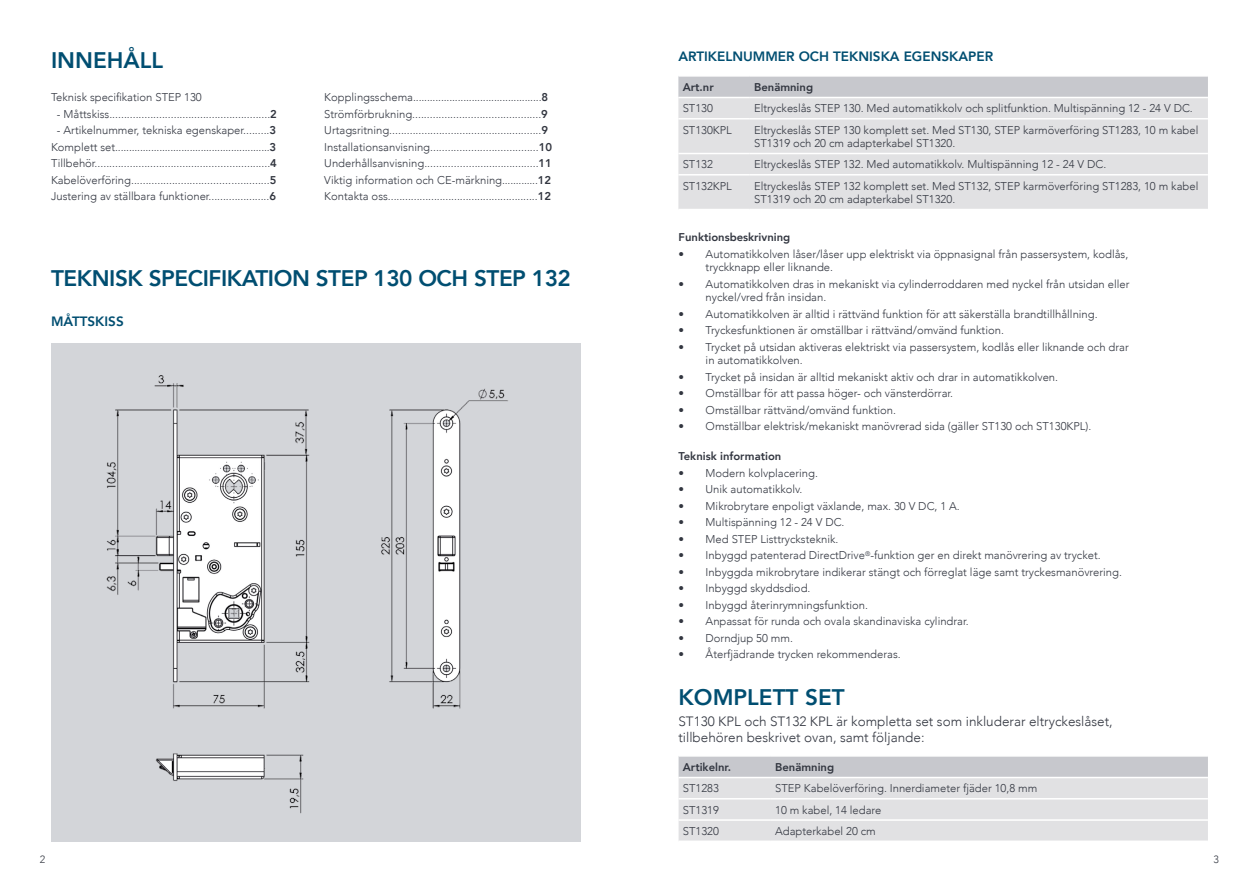
<style>
.page{position:relative;width:1259px;height:893px;background:#fff}
.page>*{position:absolute;margin:0;border:0;box-sizing:border-box;transform-origin:0 0}
.t1{font:800 22.5px "Avenir LT Com";letter-spacing:-.02em;color:#004e71}
.t2{font:800 22.5px "Avenir LT Com";color:#004e71}
.t3{font:300 13.5px "Avenir LT Com";color:#323640}
.t4{font:800 13.5px "Avenir LT Com";color:#004e71}
.Tabell_bröd{font:300 11.25px/13.5px "Avenir LT Com";color:#323640}
.Tabell_rubrik{font:800 11.25px "Avenir LT Com";color:#323640}
.heading_1{font:300 11.25px "Avenir LT Com";color:#323640}
.t5{font:300 10.5px "Avenir LT Com";color:#323640}
.s1{font-weight:800}
</style>
<div class="page">
<div style="left:51px;top:344px;width:529px;height:498px;background:#d3d5d9"></div>
<img style="left:106px;top:375px;width:402px;height:439px">
<div style="left:678px;top:77px;width:530px;height:20px;background:#c7c8cd"></div>
<div style="left:678px;top:98px;width:530px;height:111px;background:#e1e1e3"></div>
<hr style="left:678px;top:118px;width:72px;height:1px;background:#fff">
<hr style="left:750px;top:118px;width:458px;height:1px;background:#fff">
<hr style="left:678px;top:153px;width:72px;height:1px;background:#fff">
<hr style="left:750px;top:153px;width:458px;height:1px;background:#fff">
<hr style="left:678px;top:174px;width:72px;height:2px;background:#fff">
<hr style="left:750px;top:174px;width:458px;height:2px;background:#fff">
<svg style="left:678px;top:757px;width:530px;height:83px"></svg>
<hr style="left:678px;top:777px;width:93px;height:1px;background:#fff">
<hr style="left:771px;top:777px;width:437px;height:1px;background:#fff">
<hr style="left:678px;top:798px;width:93px;height:1px;background:#fff">
<hr style="left:771px;top:798px;width:437px;height:1px;background:#fff">
<hr style="left:678px;top:819px;width:93px;height:2px;background:#fff">
<hr style="left:771px;top:819px;width:437px;height:2px;background:#fff">
<p class="t2" style="left:51px;top:47px;width:114px">INNEHÅLL</p>
<p class="Tabell_bröd" style="left:51px;top:90px;width:152px">Teknisk specifikation STEP 130</p>
<p class="Tabell_bröd" style="left:57px;top:107px;width:222px">- Måttskiss.......................................................<span class="s1">2</span></p>
<p class="Tabell_bröd" style="left:57px;top:123px;width:221px">- Artikelnummer, tekniska egenskaper.........<span class="s1">3</span></p>
<p class="Tabell_bröd" style="left:51px;top:140px;width:227px">Komplett set........................................................<span class="s1">3</span></p>
<p class="Tabell_bröd" style="left:51px;top:156px;width:227px">Tillbehör............................................................<span class="s1">4</span></p>
<p class="Tabell_bröd" style="left:51px;top:173px;width:227px">Kabelöverföring...............................................<span class="s1">5</span></p>
<p class="Tabell_bröd" style="left:51px;top:189px;width:226px">Justering av ställbara funktioner.....................<span class="s1">6</span></p>
<p class="Tabell_bröd" style="left:324px;top:90px;width:225px">Kopplingsschema..............................................<span class="s1">8</span></p>
<p class="Tabell_bröd" style="left:324px;top:107px;width:225px">Strömförbrukning............................................<span class="s1">9</span></p>
<p class="Tabell_bröd" style="left:324px;top:122px;width:229px;line-height:16.5px">Urtagsritning....................................................<span class="s1">9<br></span>Installationsanvisning.....................................<span class="s1">10</span></p>
<p class="Tabell_bröd" style="left:324px;top:156px;width:229px">Underhållsanvisning.......................................<span class="s1">11</span></p>
<p class="Tabell_bröd" style="left:324px;top:173px;width:228px">Viktig information och CE-märkning.............<span class="s1">12</span></p>
<p class="Tabell_bröd" style="left:324px;top:189px;width:228px">Kontakta oss....................................................<span class="s1">12</span></p>
<p class="t1" style="left:51px;top:265px;width:521px">TEKNISK SPECIFIKATION STEP 130 OCH STEP 132</p>
<p class="t4" style="left:51px;top:313px;width:74px">MÅTTSKISS</p>
<p class="t5" style="left:40px;top:853px;width:7px">2</p>
<p class="t4" style="left:678px;top:48px;width:316px">ARTIKELNUMMER OCH TEKNISKA EGENSKAPER</p>
<p class="Tabell_rubrik" style="left:682px;top:80px;width:33px">Art.nr</p>
<p class="Tabell_rubrik" style="left:754px;top:80px;width:60px">Benämning</p>
<p class="Tabell_bröd" style="left:682px;top:102px;width:32px">ST130</p>
<p class="Tabell_bröd" style="left:754px;top:102px;width:440px">Eltryckeslås STEP 130. Med automatikkolv och splitfunktion. Multispänning 12 - 24 V DC.</p>
<p class="Tabell_bröd" style="left:682px;top:123px;width:51px">ST130KPL</p>
<p class="Tabell_bröd" style="left:754px;top:123px;width:446px">Eltryckeslås STEP 130 komplett set. Med ST130, STEP karmöverföring ST1283, 10 m kabel<br>ST1319 och 20 cm adapterkabel ST1320.</p>
<p class="Tabell_bröd" style="left:682px;top:158px;width:32px">ST132</p>
<p class="Tabell_bröd" style="left:754px;top:158px;width:354px">Eltryckeslås STEP 132. Med automatikkolv. Multispänning 12 - 24 V DC.</p>
<p class="Tabell_bröd" style="left:682px;top:179px;width:51px">ST132KPL</p>
<p class="Tabell_bröd" style="left:754px;top:179px;width:446px">Eltryckeslås STEP 132 komplett set. Med ST132, STEP karmöverföring ST1283, 10 m kabel<br>ST1319 och 20 cm adapterkabel ST1320.</p>
<p class="Tabell_rubrik" style="left:678px;top:231px;width:113px">Funktionsbeskrivning</p>
<p class="Tabell_bröd" style="left:705px;top:247px;width:424px;text-indent:-27px">• Automatikkolven låser/låser upp elektriskt via öppnasignal från passersystem, kodlås, tryckknapp eller liknande.</p>
<p class="Tabell_bröd" style="left:705px;top:277px;width:425px;text-indent:-27px">• Automatikkolven dras in mekaniskt via cylinderroddaren med nyckel från utsidan eller nyckel/vred från insidan.</p>
<p class="Tabell_bröd" style="left:678px;top:307px;width:420px">• Automatikkolven är alltid i rättvänd funktion för att säkerställa brandtillhållning.</p>
<p class="Tabell_bröd" style="left:678px;top:324px;width:327px">• Tryckesfunktionen är omställbar i rättvänd/omvänd funktion.</p>
<p class="Tabell_bröd" style="left:705px;top:340px;width:424px;text-indent:-27px">• Trycket på utsidan aktiveras elektriskt via passersystem, kodlås eller liknande och drar in automatikkolven.</p>
<p class="Tabell_bröd" style="left:678px;top:370px;width:381px">• Trycket på insidan är alltid mekaniskt aktiv och drar in automatikkolven.</p>
<p class="Tabell_bröd" style="left:678px;top:387px;width:276px">• Omställbar för att passa höger- och vänsterdörrar.</p>
<p class="Tabell_bröd" style="left:678px;top:403px;width:219px">• Omställbar rättvänd/omvänd funktion.</p>
<p class="Tabell_bröd" style="left:678px;top:420px;width:414px">• Omställbar elektrisk/mekaniskt manövrerad sida (gäller ST130 och ST130KPL).</p>
<p class="Tabell_rubrik" style="left:678px;top:450px;width:104px">Teknisk information</p>
<p class="Tabell_bröd" style="left:678px;top:466px;width:141px">• Modern kolvplacering.</p>
<p class="Tabell_bröd" style="left:678px;top:483px;width:125px">• Unik automatikkolv.</p>
<p class="Tabell_bröd" style="left:678px;top:499px;width:283px">• Mikrobrytare enpoligt växlande, max. 30 V DC, 1 A.</p>
<p class="Tabell_bröd" style="left:678px;top:516px;width:167px">• Multispänning 12 - 24 V DC.</p>
<p class="Tabell_bröd" style="left:678px;top:532px;width:161px">• Med STEP Listtrycksteknik.</p>
<p class="Tabell_bröd" style="left:678px;top:549px;width:423px">• Inbyggd patenterad DirectDrive<sup>®</sup>-funktion ger en direkt manövrering av trycket.</p>
<p class="Tabell_bröd" style="left:678px;top:565px;width:445px">• Inbyggda mikrobrytare indikerar stängt och förreglat läge samt tryckesmanövrering.</p>
<p class="Tabell_bröd" style="left:678px;top:582px;width:133px">• Inbyggd skyddsdiod.</p>
<p class="Tabell_bröd" style="left:678px;top:598px;width:191px">• Inbyggd återinrymningsfunktion.</p>
<p class="Tabell_bröd" style="left:678px;top:615px;width:292px">• Anpassat för runda och ovala skandinaviska cylindrar.</p>
<p class="Tabell_bröd" style="left:678px;top:631px;width:116px">• Dorndjup 50 mm.</p>
<p class="Tabell_bröd" style="left:678px;top:648px;width:224px">• Återfjädrande trycken rekommenderas.</p>
<p class="t2" style="left:678px;top:683px;width:168px">KOMPLETT SET</p>
<p class="t3" style="left:678px;top:713px;width:436px">ST130 KPL och ST132 KPL är kompletta set som inkluderar eltryckeslåset,</p>
<p class="t3" style="left:678px;top:729px;width:248px">tillbehören beskrivet ovan, samt följande:</p>
<p class="Tabell_rubrik" style="left:683px;top:760px;width:50px">Artikelnr.</p>
<p class="Tabell_rubrik" style="left:775px;top:760px;width:60px">Benämning</p>
<p class="heading_1" style="left:683px;top:782px;width:38px">ST1283</p>
<p class="Tabell_bröd" style="left:775px;top:782px;width:264px">STEP Kabelöverföring. Innerdiameter fjäder 10,8 mm</p>
<p class="heading_1" style="left:683px;top:803px;width:38px">ST1319</p>
<p class="Tabell_bröd" style="left:775px;top:803px;width:108px">10 m kabel, 14 ledare</p>
<p class="heading_1" style="left:683px;top:824px;width:38px">ST1320</p>
<p class="Tabell_bröd" style="left:775px;top:824px;width:102px">Adapterkabel 20 cm</p>
<p class="t5" style="left:1213px;top:853px;width:7px">3</p>
</div>
